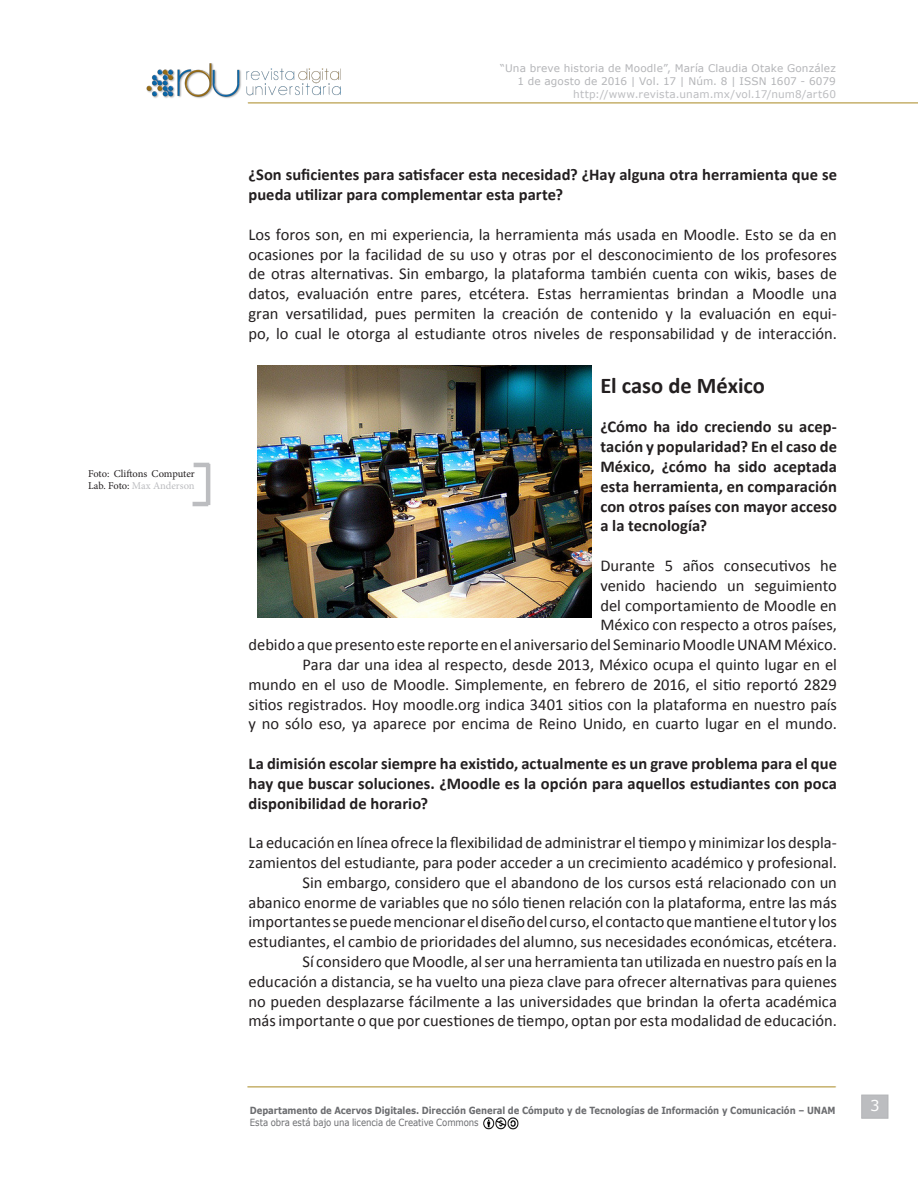
<style>
.page{position:relative;width:918px;height:1188px;background:#fff}
.page>*{position:absolute;margin:0;border:0;box-sizing:border-box;transform-origin:0 0}
.subtitulo_2_de_texto{font:700 22.5px "Calibri";color:#231f20}
.subtitulo_2_de_texto-2{font:16.5px/19.8px "Calibri";color:#231f20;text-align:justify}
.subtitulo_2_de_texto-3{font:700 16.5px/19.8px "Calibri";color:#231f20;text-align:justify}
.t1{font:15px "Verdana";color:#fff}
.t2{font:10.5px/12.6px "Verdana";letter-spacing:.015em;color:#b4b5b8;text-align:right}
.t3{font:10.5px "Verdana";letter-spacing:.015em;color:#bcbdc0}
.epigrafe{font:10.5px/12.6px "Minion Pro";letter-spacing:-.005em;color:#231f20}
.t4{font:700 9.9px "Verdana";letter-spacing:-.01em;color:#6c6d70;scale:.86 1}
.t5{font:9.9px "Verdana";letter-spacing:-.01em;color:#6c6d70;scale:.87 1}
.s1{color:#bcbdc0}
</style>
<div class="page">
<div style="left:861px;top:1095px;width:27px;height:24px;background:#bcbdc0"></div>
<hr style="left:247px;top:102px;width:671px;height:2px;background:#cbb87c">
<hr style="left:248px;top:103px;width:670px;height:1px;background:#ba9b32">
<hr style="left:247px;top:1086px;width:589px;height:2px;background:#cab677">
<hr style="left:248px;top:1087px;width:588px;height:1px;background:#ba9b32">
<img style="left:483px;top:1117px;width:36px;height:13px">
<img style="left:146px;top:63px;width:195px;height:35px">
<hr style="left:206px;top:464px;width:4px;height:41px;background:#bcbdc0">
<hr style="left:193px;top:502px;width:15px;height:4px;background:#bcbdc0">
<hr style="left:194px;top:463px;width:15px;height:4px;background:#bcbdc0">
<img style="left:257px;top:366px;width:335px;height:251px">
<p class="epigrafe" style="left:88px;top:467px;width:108px">Foto: Cliftons Computer<br>Lab. Foto: <span class="s1">Max Anderson</span></p>
<p class="t2" style="left:500px;top:62px;width:337px">“Una breve historia de Moodle”, María Claudia Otake González<br>1 de agosto de 2016 | Vol. 17 | Núm. 8 | ISSN 1607 - 6079</p>
<p class="t3" style="left:573px;top:87px;width:264px">http://www.revista.unam.mx/vol.17/num8/art60</p>
<p class="subtitulo_2_de_texto-3" style="left:249px;top:165px;width:590px">¿Son suficientes para satisfacer esta necesidad? ¿Hay alguna otra herramienta que se pueda utilizar para complementar esta parte?</p>
<p class="subtitulo_2_de_texto-2" style="left:249px;top:224px;width:590px">Los foros son, en mi experiencia, la herramienta más usada en Moodle. Esto se da en ocasiones por la facilidad de su uso y otras por el desconocimiento de los profesores de otras alternativas. Sin embargo, la plataforma también cuenta con wikis, bases de datos, evaluación entre pares, etcétera. Estas herramientas brindan a Moodle una gran versatilidad, pues permiten la creación de contenido y la evaluación en equi&shy;po, lo cual le otorga al estudiante otros niveles de responsabilidad y de interacción.</p>
<p class="subtitulo_2_de_texto" style="left:600px;top:371px;width:166px">El caso de México</p>
<p class="subtitulo_2_de_texto-3" style="left:600px;top:417px;width:238px">¿Cómo ha ido creciendo su acep&shy;tación y popularidad? En el caso de México, ¿cómo ha sido aceptada esta herramienta, en comparación con otros países con mayor acceso a la tecnología?</p>
<p class="subtitulo_2_de_texto-2" style="left:249px;top:556px;width:590px;text-align:right">Durante 5 años consecutivos he<br>venido haciendo un seguimiento<br>del comportamiento de Moodle en<br>México con respecto a otros países,<br>debido a que presento este reporte en el aniversario del Seminario Moodle UNAM México.</p>
<p class="subtitulo_2_de_texto-2" style="left:249px;top:655px;width:590px;text-indent:54px">Para dar una idea al respecto, desde 2013, México ocupa el quinto lugar en el mundo en el uso de Moodle. Simplemente, en febrero de 2016, el sitio reportó 2829 sitios registrados. Hoy moodle.org indica 3401 sitios con la plataforma en nuestro país y no sólo eso, ya aparece por encima de Reino Unido, en cuarto lugar en el mundo.</p>
<p class="subtitulo_2_de_texto-3" style="left:249px;top:754px;width:590px">La dimisión escolar siempre ha existido, actualmente es un grave problema para el que hay que buscar soluciones. ¿Moodle es la opción para aquellos estudiantes con poca disponibilidad de horario?</p>
<p class="subtitulo_2_de_texto-2" style="left:249px;top:833px;width:590px">La educación en línea ofrece la flexibilidad de administrar el tiempo y minimizar los despla&shy;zamientos del estudiante, para poder acceder a un crecimiento académico y profesional.</p>
<p class="subtitulo_2_de_texto-2" style="left:249px;top:872px;width:590px;text-indent:54px">Sin embargo, considero que el abandono de los cursos está relacionado con un abanico enorme de variables que no sólo tienen relación con la plataforma, entre las más importantes se puede mencionar el diseño del curso, el contacto que mantiene el tutor y los estudiantes, el cambio de prioridades del alumno, sus necesidades económicas, etcétera.</p>
<p class="subtitulo_2_de_texto-2" style="left:249px;top:952px;width:590px;text-indent:54px">Sí considero que Moodle, al ser una herramienta tan utilizada en nuestro país en la educación a distancia, se ha vuelto una pieza clave para ofrecer alternativas para quienes no pueden desplazarse fácilmente a las universidades que brindan la oferta académica más importante o que por cuestiones de tiempo, optan por esta modalidad de educación.</p>
<p class="t4" style="left:250px;top:1103px;width:683px">Departamento de Acervos Digitales. Dirección General de Cómputo y de Tecnologías de Información y Comunicación – UNAM</p>
<p class="t5" style="left:250px;top:1115px;width:265px">Esta obra está bajo una licencia de Creative Commons</p>
<p class="t1" style="left:870px;top:1096px;width:11px">3</p>
</div>
